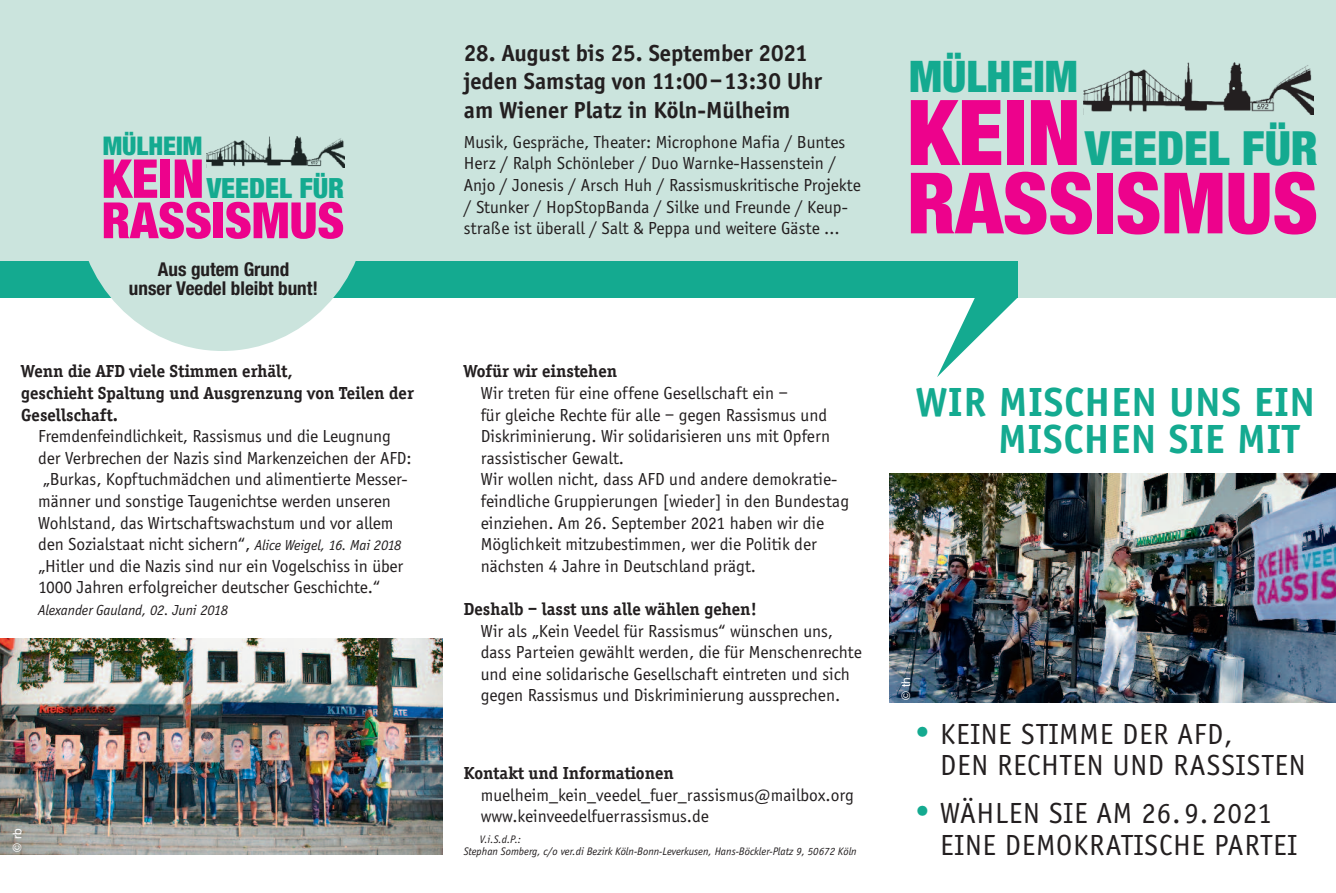
<style>
.page{position:relative;width:1336px;height:893px;background:#fff}
.page>*{position:absolute;margin:0;border:0;box-sizing:border-box;transform-origin:0 0}
.t1{font:900 condensed 84.75px "Helvetica Neue";color:#ed028c}
.t2{font:900 condensed 49.95px "Helvetica Neue";color:#ed028c}
.t3{font:900 condensed 47.25px "Helvetica Neue";color:#14aa90}
.t4{font:900 condensed 43.65px "Helvetica Neue";color:#14aa90}
.t5{font:700 42px/37.5px "Officina Sans";letter-spacing:.025em;color:#14aa90}
.t6{font:30px/31.5px "Officina Sans";letter-spacing:.025em;color:#231f20}
.t7{font:900 condensed 27.9px "Helvetica Neue";color:#14aa90}
.t8{font:900 condensed 25.8px "Helvetica Neue";color:#14aa90}
.t9{font:700 24px/28.8px "Officina Sans";color:#231f20}
.t10{font:700 condensed 19.05px/19px "Helvetica Neue";color:#231f20;text-align:center}
.t11{font:18px/21.6px "Officina Sans";color:#231f20}
.t12{font:700 18px/21.6px "Officina Serif";color:#231f20}
.t13{font:italic 15px "Officina Sans";letter-spacing:-.005em;color:#231f20}
.t14{font:12px "Helvetica";color:#fff}
.t15{font:italic 11.25px/12px "Officina Sans";color:#231f20}
.s1{font-size:53.7px;color:#ed028c}
.s2{font-style:italic;font-size:15px}
.s3{font-size:90.9px;color:#ed028c}
.s4{font-size:36px;color:#14aa90}
</style>
<div class="page">
<div style="left:0;top:0;width:1335px;height:298px;background:#cbe4dd"></div>
<img style="left:1083px;top:63px;width:230px;height:52px">
<svg style="left:937px;top:298px;width:80px;height:79px"></svg>
<div style="left:0;top:261px;width:1017px;height:37px;background:#14aa90"></div>
<img style="left:889px;top:474px;width:446px;height:228px">
<div style="left:76px;top:47px;width:292px;height:304px;background:#cbe4dd;border-radius:50%"></div>
<img style="left:206px;top:137px;width:139px;height:31px">
<img style="left:0;top:638px;width:442px;height:217px">
<h3 class="t8" style="left:103px;top:136px;width:101px">MÜLHEIM</h3>
<h3 class="t7" style="left:102px;top:178px;width:244px"><span class="s1">KEIN</span>VEEDEL FÜR</h3>
<h2 class="t2" style="left:102px;top:203px;width:244px">RASSISMUS</h2>
<p class="t10" style="left:129px;top:261px;width:191px">Aus gutem Grund<br>unser Veedel bleibt bunt!</p>
<p class="t12" style="left:21px;top:360px;width:394px">Wenn die AFD viele Stimmen erhält,<br>geschieht Spaltung und Ausgrenzung von Teilen der<br>Gesellschaft.</p>
<p class="t11" style="left:38px;top:425px;width:375px">Fremdenfeindlichkeit, Rassismus und die Leugnung der Verbrechen der Nazis sind Markenzeichen der AFD: „Burkas, Kopftuchmädchen und alimentierte Messer&shy;männer und sonstige Taugenichtse werden unseren Wohlstand, das Wirtschaftswachstum und vor allem den Sozialstaat nicht sichern“, <span class="s2">Alice Weigel, 16. Mai 2018 </span>„Hitler und die Nazis sind nur ein Vogelschiss in über 1000 Jahren erfolgreicher deutscher Geschichte.“</p>
<p class="t13" style="left:38px;top:601px;width:191px">Alexander Gauland, 02. Juni 2018</p>
<h3 class="t9" style="left:463px;top:38px;width:360px">28. August bis 25. September 2021 jeden Samstag von 11:00–13:30 Uhr am Wiener Platz in Köln-Mülheim</h3>
<p class="t11" style="left:463px;top:131px;width:398px">Musik, Gespräche, Theater: Microphone Mafia / Buntes Herz / Ralph Schönleber / Duo Warnke-Hassenstein / Anjo / Jonesis / Arsch Huh / Rassismuskritische Projekte / Stunker / HopStopBanda / Silke und Freunde / Keup&shy;straße ist überall / Salt &amp; Peppa und weitere Gäste …</p>
<p class="t12" style="left:463px;top:360px;width:155px">Wofür wir einstehen</p>
<p class="t11" style="left:480px;top:382px;width:370px">Wir treten für eine offene Gesellschaft ein –<br>für gleiche Rechte für alle – gegen Rassismus und Diskriminierung. Wir solidarisieren uns mit Opfern rassistischer Gewalt.<br>Wir wollen nicht, dass AFD und andere demokratie&shy;feindliche Gruppierungen [wieder] in den Bundestag einziehen. Am 26. September 2021 haben wir die Möglichkeit mitzubestimmen, wer die Politik der nächsten 4 Jahre in Deutschland prägt.</p>
<p class="t12" style="left:463px;top:598px;width:294px">Deshalb – lasst uns alle wählen gehen!</p>
<p class="t11" style="left:480px;top:620px;width:382px">Wir als „Kein Veedel für Rassismus“ wünschen uns, dass Parteien gewählt werden, die für Menschenrechte und eine solidarische Gesellschaft eintreten und sich gegen Rassismus und Diskriminierung aussprechen.</p>
<p class="t12" style="left:463px;top:762px;width:212px">Kontakt und Informationen</p>
<p class="t11" style="left:480px;top:783px;width:374px">muelheim_kein_veedel_fuer_rassismus@mailbox.org www.keinveedelfuerrassismus.de</p>
<p class="t14" style="left:10px;top:851px;width:24px;rotate:-90deg">© rb</p>
<p class="t15" style="left:463px;top:833px;width:394px;text-indent:16px">V.i.S.d.P.:<br>Stephan Somberg, c/o ver.di Bezirk Köln-Bonn-Leverkusen, Hans-Böckler-Platz 9, 50672 Köln</p>
<h3 class="t4" style="left:909px;top:61px;width:170px">MÜLHEIM</h3>
<h3 class="t3" style="left:907px;top:131px;width:412px"><span class="s3">KEIN</span>VEEDEL FÜR</h3>
<h1 class="t1" style="left:907px;top:173px;width:412px">RASSISMUS</h1>
<h3 class="t5" style="left:997px;top:382px;width:318px;text-indent:-83px">WIR MISCHEN UNS EIN<br>MISCHEN SIE MIT</h3>
<p class="t14" style="left:898px;top:699px;width:24px;rotate:-90deg">© th</p>
<h3 class="t6" style="left:940px;top:718px;width:366px;text-indent:-30px"><span class="s4">•</span> KEINE STIMME DER AFD,<br>DEN RECHTEN UND RASSISTEN</h3>
<h3 class="t6" style="left:940px;top:797px;width:358px;text-indent:-30px"><span class="s4">•</span> WÄHLEN SIE AM 26.9.2021<br>EINE DEMOKRATISCHE PARTEI</h3>
</div>
